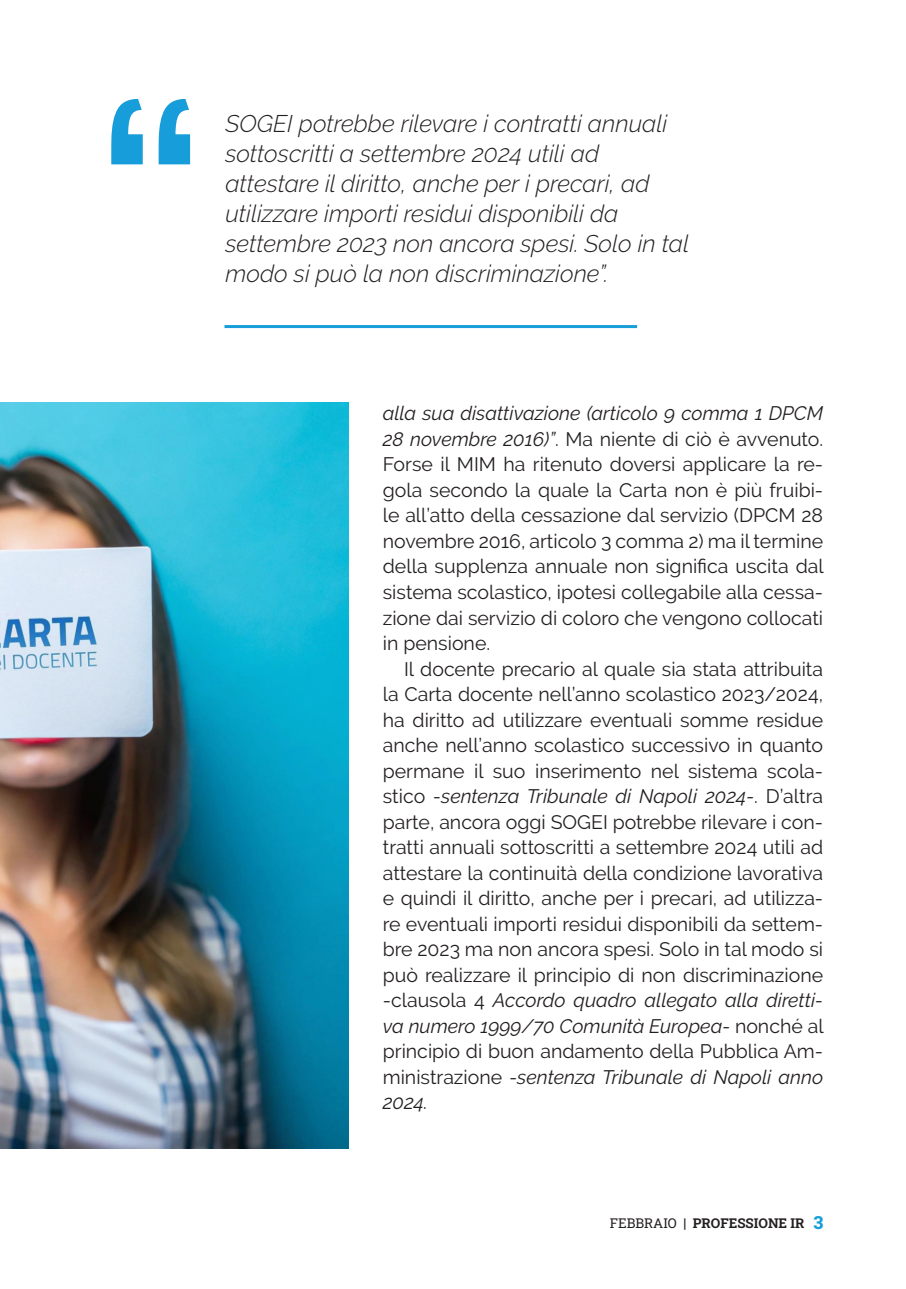
<style>
.page{position:relative;width:906px;height:1289px;background:#fff}
.page>*{position:absolute;margin:0;border:0;box-sizing:border-box;transform-origin:0 0}
.t1{font:italic 300 24px/30px "Raleway";color:#231f20}
.t2{font:19.5px/25.5px "Raleway";color:#231f20;text-align:justify}
.t3{font:700 13.5px "Roboto Slab";color:#231f20}
.s1{font-style:italic}
.s2{font-weight:400}
.s3{font-weight:800;font-size:18px;color:#179dd9}
</style>
<div class="page">
<svg style="left:111px;top:99px;width:79px;height:65px"></svg>
<hr style="left:224px;top:325px;width:413px;height:3px;background:#179dd9">
<img style="left:0;top:402px;width:349px;height:746px">
<p class="t1" style="left:225px;top:109px;width:465px">SOGEI potrebbe rilevare i contratti annuali sottoscritti a settembre 2024 utili ad attestare il diritto, anche per i precari, ad utilizzare importi residui disponibili da settembre 2023 non ancora spesi. Solo in tal modo si può la non discriminazione”.</p>
<p class="t2" style="left:383px;top:400px;width:442px"><span class="s1">alla sua disattivazione (articolo 9 comma 1 DPCM 28 novembre 2016)”</span>. Ma niente di ciò è avvenuto.<br>Forse il MIM ha ritenuto doversi applicare la re&shy;gola secondo la quale la Carta non è più fruibi&shy;le all’atto della cessazione dal servizio (DPCM 28 novembre 2016, articolo 3 comma 2) ma il termine della supplenza annuale non significa uscita dal sistema scolastico, ipotesi collegabile alla cessa&shy;zione dai servizio di coloro che vengono collocati in pensione.</p>
<p class="t2" style="left:383px;top:656px;width:442px;text-indent:21px">Il docente precario al quale sia stata attribuita la Carta docente nell’anno scolastico 2023/2024, ha diritto ad utilizzare eventuali somme residue anche nell’anno scolastico successivo in quanto permane il suo inserimento nel sistema scola&shy;stico <span class="s1">-sentenza Tribunale di Napoli 2024-</span>. D’altra parte, ancora oggi SOGEI potrebbe rilevare i con&shy;tratti annuali sottoscritti a settembre 2024 utili ad attestare la continuità della condizione lavorativa e quindi il diritto, anche per i precari, ad utilizza&shy;re eventuali importi residui disponibili da settem&shy;bre 2023 ma non ancora spesi. Solo in tal modo si può realizzare il principio di non discriminazione -clausola 4 <span class="s1">Accordo quadro allegato alla diretti&shy;va numero 1999/70 Comunità Europea-</span> nonché al principio di buon andamento della Pubblica Am&shy;ministrazione <span class="s1">-sentenza Tribunale di Napoli anno 2024.</span></p>
<p class="t3" style="left:610px;top:1213px;width:215px"><span class="s2">FEBBRAIO</span> | PROFESSIONE IR <span class="s3">3</span></p>
</div>
